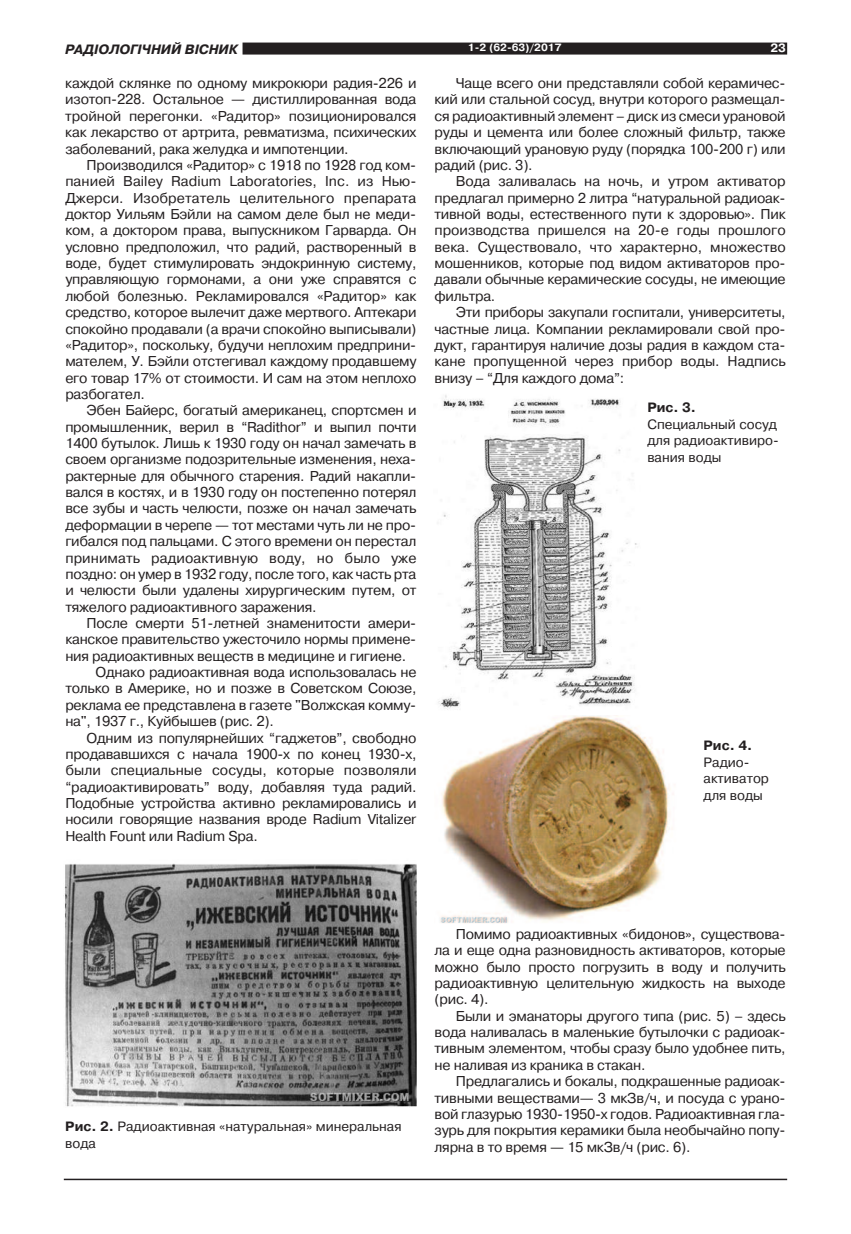
<style>
.page{position:relative;width:851px;height:1234px;background:#fff}
.page>*{position:absolute;margin:0;border:0;box-sizing:border-box;transform-origin:0 0}
.t1{font:14.25px/16.4px "Pragmatica C";letter-spacing:-.015em;color:#231f20;text-align:justify}
.t2{font:14.25px "Pragmatica C";letter-spacing:.005em;color:#231f20}
.t3{font:13.5px/16.5px "Pragmatica C";color:#231f20}
.t4{font:italic 700 13.5px "Pragmatica C";color:#231f20}
.t5{font:700 13.5px "Pragmatica C";color:#231f20}
.t6{font:700 12px "Pragmatica C";color:#fff}
.t7{font:700 10.5px "Pragmatica C";color:#fff}
.s1{font-weight:700}
</style>
<div class="page">
<div style="left:242px;top:43px;width:545px;height:12px;background:#231f20"></div>
<hr style="left:64px;top:1178px;width:723px;height:1px;background:#231f20">
<img style="left:65px;top:863px;width:351px;height:244px">
<img style="left:438px;top:395px;width:199px;height:315px">
<img style="left:440px;top:715px;width:231px;height:209px">
<p class="t4" style="left:65px;top:41px;width:174px">РАДІОЛОГІЧНИЙ ВІСНИК</p>
<p class="t7" style="left:468px;top:42px;width:95px">1-2 (62-63)/2017</p>
<p class="t6" style="left:770px;top:41px;width:17px">23</p>
<p class="t1" style="left:65px;top:75px;width:352px">каждой склянке по одному микрокюри радия-226 и изотоп-228. Остальное — дистиллированная вода тройной перегонки. «Радитор» позиционировался как лекарство от артрита, ревматизма, психических заболеваний, рака желудка и импотенции.</p>
<p class="t1" style="left:65px;top:157px;width:352px;text-indent:21px">Производился «Радитор» с 1918 по 1928 год ком&shy;панией Bailey Radium Laboratories, Inc. из Нью-Джерси. Изобретатель целительного препарата доктор Уильям Бэйли на самом деле был не меди&shy;ком, а доктором права, выпускником Гарварда. Он условно предположил, что радий, растворенный в воде, будет стимулировать эндокринную систему, управляющую гормонами, а они уже справятся с любой болезнью. Рекламировался «Радитор» как средство, которое вылечит даже мертвого. Аптекари спокойно продавали (а врачи спокойно выписывали) «Радитор», поскольку, будучи неплохим предприни&shy;мателем, У. Бэйли отстегивал каждому продавшему его товар 17% от стоимости. И сам на этом неплохо разбогател.</p>
<p class="t1" style="left:65px;top:402px;width:352px;text-indent:21px">Эбен Байерс, богатый американец, спортсмен и промышленник, верил в “Radithor” и выпил почти 1400 бутылок. Лишь к 1930 году он начал замечать в своем организме подозрительные изменения, неха&shy;рактерные для обычного старения. Радий накапли&shy;вался в костях, и в 1930 году он постепенно потерял все зубы и часть челюсти, позже он начал замечать деформации в черепе — тот местами чуть ли не про&shy;гибался под пальцами. С этого времени он перестал принимать радиоактивную воду, но было уже поздно: он умер в 1932 году, после того, как часть рта и челюсти были удалены хирургическим путем, от тяжелого радиоактивного заражения.</p>
<p class="t1" style="left:87px;top:614px;width:331px">После смерти 51-летней знаменитости амери-</p>
<p class="t1" style="left:65px;top:631px;width:352px">канское правительство ужесточило нормы примене-</p>
<p class="t1" style="left:65px;top:647px;width:342px">ния радиоактивных веществ в медицине и гигиене.</p>
<p class="t1" style="left:95px;top:664px;width:322px">Однако радиоактивная вода использовалась не</p>
<p class="t1" style="left:65px;top:680px;width:352px">только в Америке, но и позже в Советском Союзе,</p>
<p class="t1" style="left:65px;top:696px;width:352px">реклама ее представлена в газете "Волжская комму-</p>
<p class="t1" style="left:65px;top:713px;width:210px">на", 1937 г., Куйбышев (рис. 2).</p>
<p class="t1" style="left:87px;top:729px;width:331px">Одним из популярнейших “гаджетов”, свободно</p>
<p class="t1" style="left:65px;top:745px;width:352px">продававшихся с начала 1900-х по конец 1930-х,</p>
<p class="t2" style="left:65px;top:761px;width:352px">были специальные сосуды, которые позволяли</p>
<p class="t1" style="left:65px;top:778px;width:352px">“радиоактивировать” воду, добавляя туда радий.</p>
<p class="t1" style="left:65px;top:794px;width:352px">Подобные устройства активно рекламировались и</p>
<p class="t1" style="left:65px;top:811px;width:352px">носили говорящие названия вроде Radium Vitalizer</p>
<p class="t1" style="left:65px;top:827px;width:194px">Health Fount или Radium Spa.</p>
<p class="t1" style="left:434px;top:75px;width:352px;text-indent:21px">Чаще всего они представляли собой керамичес&shy;кий или стальной сосуд, внутри которого размещал&shy;ся радиоактивный элемент – диск из смеси урановой руды и цемента или более сложный фильтр, также включающий урановую руду (порядка 100-200 г) или радий (рис. 3).</p>
<p class="t1" style="left:434px;top:173px;width:352px;text-indent:21px">Вода заливалась на ночь, и утром активатор предлагал примерно 2 литра “натуральной радиоак&shy;тивной воды, естественного пути к здоровью». Пик производства пришелся на 20-е годы прошлого века. Существовало, что характерно, множество мошенников, которые под видом активаторов про&shy;давали обычные керамические сосуды, не имеющие фильтра.</p>
<p class="t1" style="left:434px;top:304px;width:352px;text-indent:21px">Эти приборы закупали госпитали, университеты, частные лица. Компании рекламировали свой про&shy;дукт, гарантируя наличие дозы радия в каждом ста&shy;кане пропущенной через прибор воды. Надпись внизу – “Для каждого дома”:</p>
<p class="t5" style="left:647px;top:399px;width:50px">Рис. 3.</p>
<p class="t3" style="left:647px;top:415px;width:133px">Специальный сосуд для радиоактивиро&shy;вания воды</p>
<p class="t5" style="left:703px;top:737px;width:50px">Рис. 4.</p>
<p class="t3" style="left:703px;top:753px;width:67px">Радио&shy;активатор для воды</p>
<p class="t3" style="left:65px;top:1118px;width:338px"><span class="s1">Рис. 2.</span> Радиоактивная «натуральная» минеральная вода</p>
<p class="t1" style="left:434px;top:925px;width:352px;text-indent:21px">Помимо радиоактивных «бидонов», существова&shy;ла и еще одна разновидность активаторов, которые можно было просто погрузить в воду и получить радиоактивную целительную жидкость на выходе (рис. 4).</p>
<p class="t1" style="left:434px;top:1007px;width:352px;text-indent:21px">Были и эманаторы другого типа (рис. 5) – здесь вода наливалась в маленькие бутылочки с радиоак&shy;тивным элементом, чтобы сразу было удобнее пить, не наливая из краника в стакан.</p>
<p class="t1" style="left:434px;top:1072px;width:352px;text-indent:21px">Предлагались и бокалы, подкрашенные радиоак&shy;тивными веществами— 3 мкЗв/ч, и посуда с урано&shy;вой глазурью 1930-1950-х годов. Радиоактивная гла&shy;зурь для покрытия керамики была необычайно попу&shy;лярна в то время — 15 мкЗв/ч (рис. 6).</p>
</div>
